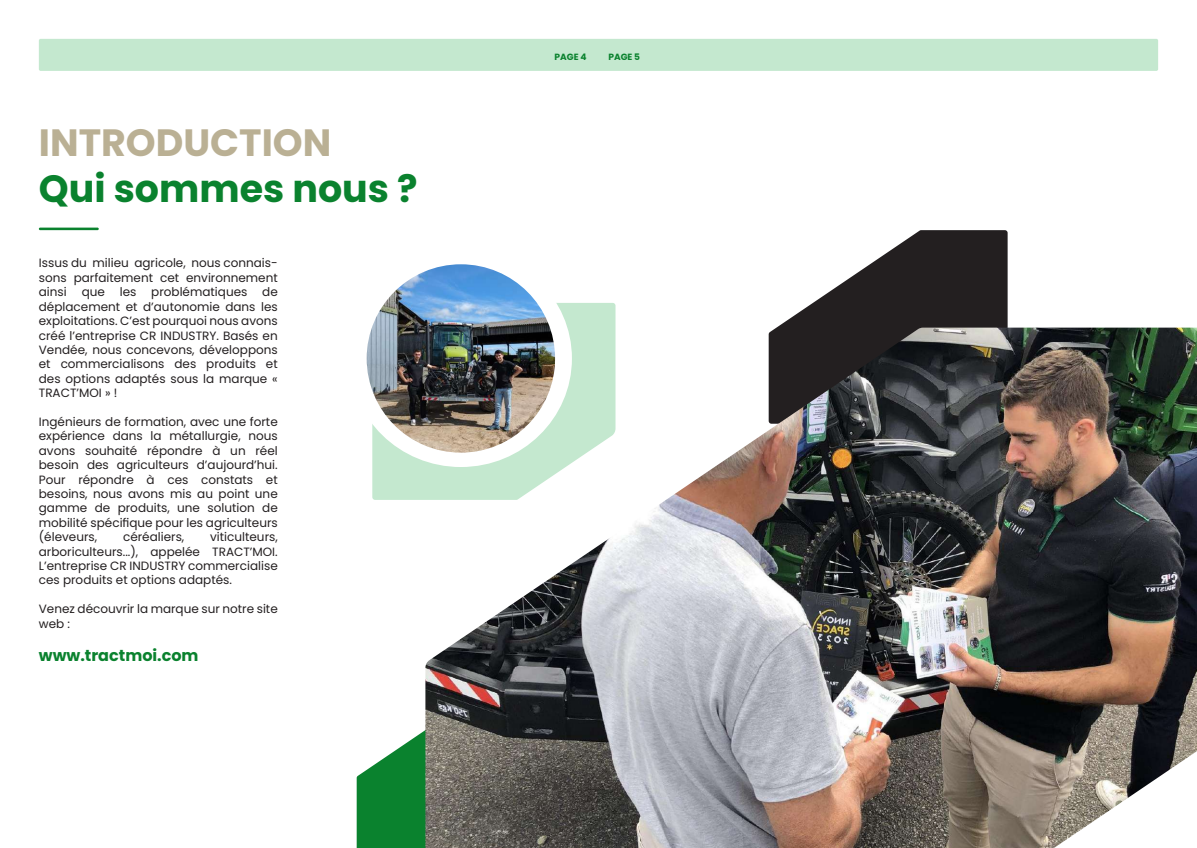
<style>
.page{position:relative;width:1197px;height:848px;background:#fff}
.page>*{position:absolute;margin:0;border:0;box-sizing:border-box;transform-origin:0 0}
.t1{font:700 38px "Poppins";color:#0a822e}
.t2{font:700 38px "Poppins";color:#bab094}
.t3{font:700 16px "Poppins";color:#0a822e}
.t4{font:12px/14.4px "Poppins";color:#231f20;text-align:justify}
.t5{font:700 9px "Poppins";color:#0a822e}
</style>
<div class="page">
<div style="left:372px;top:303px;width:243px;height:197px;background:#c4e8cf"></div>
<div style="left:39px;top:39px;width:1118px;height:32px;background:#c4e8cf;border-radius:2px"></div>
<hr style="left:39px;top:227px;width:60px;height:3px;background:#0a822e">
<svg style="left:777px;top:230px;width:230px;height:97px;fill:#231f20"></svg>
<svg style="left:356px;top:730px;width:69px;height:118px"></svg>
<img style="left:425px;top:327px;width:771px;height:521px">
<div style="left:350px;top:250px;width:222px;height:217px;background:#fff;border-radius:50%"></div>
<img style="left:366px;top:264px;width:189px;height:188px;border-radius:94px">
<h1 class="t2" style="left:39px;top:121px;width:294px">INTRODUCTION</h1>
<h1 class="t1" style="left:39px;top:166px;width:380px">Qui sommes nous ?</h1>
<p class="t4" style="left:39px;top:256px;width:240px">Issus du milieu agricole, nous connais&shy;sons parfaitement cet environnement ainsi que les problématiques de déplacement et d’autonomie dans les exploitations. C’est pourquoi nous avons créé l’entreprise CR INDUSTRY. Basés en Vendée, nous concevons, développons et commercialisons des produits et des options adaptés sous la marque « TRACT’MOI » !</p>
<p class="t4" style="left:39px;top:414px;width:240px">Ingénieurs de formation, avec une forte expérience dans la métallurgie, nous avons souhaité répondre à un réel besoin des agriculteurs d’aujourd’hui.<br>Pour répondre à ces constats et besoins, nous avons mis au point une gamme de produits, une solution de mobilité spécifique pour les agriculteurs (éleveurs,</p>
<p class="t4" style="left:123px;top:530px;width:63px">céréaliers,</p>
<p class="t4" style="left:39px;top:530px;width:240px;text-indent:171px">viticulteurs, arboriculteurs...), appelée TRACT’MOI.<br>L’entreprise CR INDUSTRY commercialise ces produits et options adaptés.</p>
<p class="t4" style="left:39px;top:602px;width:240px">Venez découvrir la marque sur notre site web :</p>
<h2 class="t3" style="left:39px;top:646px;width:161px">www.tractmoi.com</h2>
<p class="t5" style="left:554px;top:51px;width:33px">PAGE 4</p>
<p class="t5" style="left:608px;top:51px;width:33px">PAGE 5</p>
</div>
